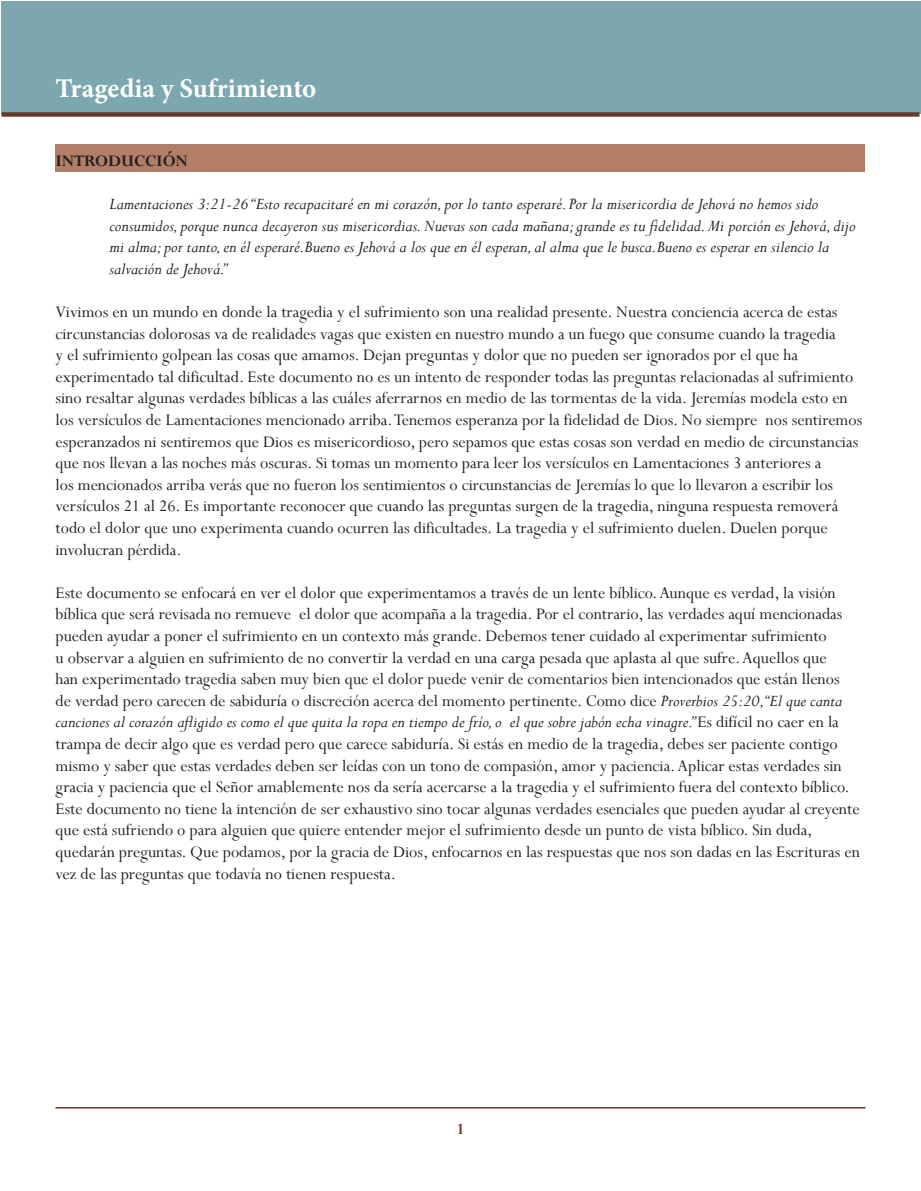
<style>
.page{position:relative;width:921px;height:1191px;background:#fff}
.page>*{position:absolute;margin:0;border:0;box-sizing:border-box;transform-origin:0 0}
.t1{font:700 27px "Minion Pro";color:#fff}
.Sub_Headers__A__B__C{font:18px/21.6px "Perpetua";color:#231f20}
.Scripture{font:italic 18px/21.6px "Perpetua";color:#231f20}
.Sub_Headers__A__B__C-2{font:700 18px "Perpetua";color:#231f20}
.Headers__I__II__III{font:700 18px "Perpetua";color:#683a2a}
.s1{font-style:italic}
</style>
<div class="page">
<div style="left:2px;top:2px;width:919px;height:112px;background:#7ca7ae"></div>
<hr style="left:56px;top:1107px;width:810px;height:1px;background:#683a2a">
<div style="left:2px;top:112px;width:918px;height:5px;background:#683a2a"></div>
<div style="left:56px;top:144px;width:810px;height:28px;background:#b27f66"></div>
<h1 class="t1" style="left:56px;top:69px;width:262px">Tragedia y Sufrimiento</h1>
<p class="Sub_Headers__A__B__C-2" style="left:56px;top:149px;width:134px">INTRODUCCIÓN</p>
<p class="Scripture" style="left:110px;top:193px;width:748px">Lamentaciones 3:21-26 “Esto recapacitaré en mi corazón, por lo tanto esperaré. Por la misericordia de Jehová no hemos sido consumidos, porque nunca decayeron sus misericordias. Nuevas son cada mañana; grande es tu fidelidad. Mi porción es Jehová, dijo mi alma; por tanto, en él esperaré.Bueno es Jehová a los que en él esperan, al alma que le busca.Bueno es esperar en silencio la salvación de Jehová.”</p>
<p class="Sub_Headers__A__B__C" style="left:56px;top:301px;width:808px">Vivimos en un mundo en donde la tragedia y el sufrimiento son una realidad presente. Nuestra conciencia acerca de estas circunstancias dolorosas va de realidades vagas que existen en nuestro mundo a un fuego que consume cuando la tragedia<br>y el sufrimiento golpean las cosas que amamos. Dejan preguntas y dolor que no pueden ser ignorados por el que ha experimentado tal dificultad. Este documento no es un intento de responder todas las preguntas relacionadas al sufrimiento sino resaltar algunas verdades bíblicas a las cuáles aferrarnos en medio de las tormentas de la vida. Jeremías modela esto en los versículos de Lamentaciones mencionado arriba. Tenemos esperanza por la fidelidad de Dios. No siempre nos sentiremos esperanzados ni sentiremos que Dios es misericordioso, pero sepamos que estas cosas son verdad en medio de circunstancias que nos llevan a las noches más oscuras. Si tomas un momento para leer los versículos en Lamentaciones 3 anteriores a<br>los mencionados arriba verás que no fueron los sentimientos o circunstancias de Jeremías lo que lo llevaron a escribir los versículos 21 al 26. Es importante reconocer que cuando las preguntas surgen de la tragedia, ninguna respuesta removerá todo el dolor que uno experimenta cuando ocurren las dificultades. La tragedia y el sufrimiento duelen. Duelen porque involucran pérdida.</p>
<p class="Sub_Headers__A__B__C" style="left:56px;top:582px;width:806px">Este documento se enfocará en ver el dolor que experimentamos a través de un lente bíblico. Aunque es verdad, la visión bíblica que será revisada no remueve el dolor que acompaña a la tragedia. Por el contrario, las verdades aquí mencionadas pueden ayudar a poner el sufrimiento en un contexto más grande. Debemos tener cuidado al experimentar sufrimiento<br>u observar a alguien en sufrimiento de no convertir la verdad en una carga pesada que aplasta al que sufre. Aquellos que<br>han experimentado tragedia saben muy bien que el dolor puede venir de comentarios bien intencionados que están llenos<br>de verdad pero carecen de sabiduría o discreción acerca del momento pertinente. Como dice <span class="s1">Proverbios 25:20,“El que canta canciones al corazón afligido es como el que quita la ropa en tiempo de frío, o el que sobre jabón echa vinagre.”</span> Es difícil no caer en la trampa de decir algo que es verdad pero que carece sabiduría. Si estás en medio de la tragedia, debes ser paciente contigo mismo y saber que estas verdades deben ser leídas con un tono de compasión, amor y paciencia. Aplicar estas verdades sin gracia y paciencia que el Señor amablemente nos da sería acercarse a la tragedia y el sufrimiento fuera del contexto bíblico.<br>Este documento no tiene la intención de ser exhaustivo sino tocar algunas verdades esenciales que pueden ayudar al creyente que está sufriendo o para alguien que quiere entender mejor el sufrimiento desde un punto de vista bíblico. Sin duda, quedarán preguntas. Que podamos, por la gracia de Dios, enfocarnos en las respuestas que nos son dadas en las Escrituras en vez de las preguntas que todavía no tienen respuesta.</p>
<p class="Headers__I__II__III" style="left:456px;top:1117px;width:10px">1</p>
</div>
